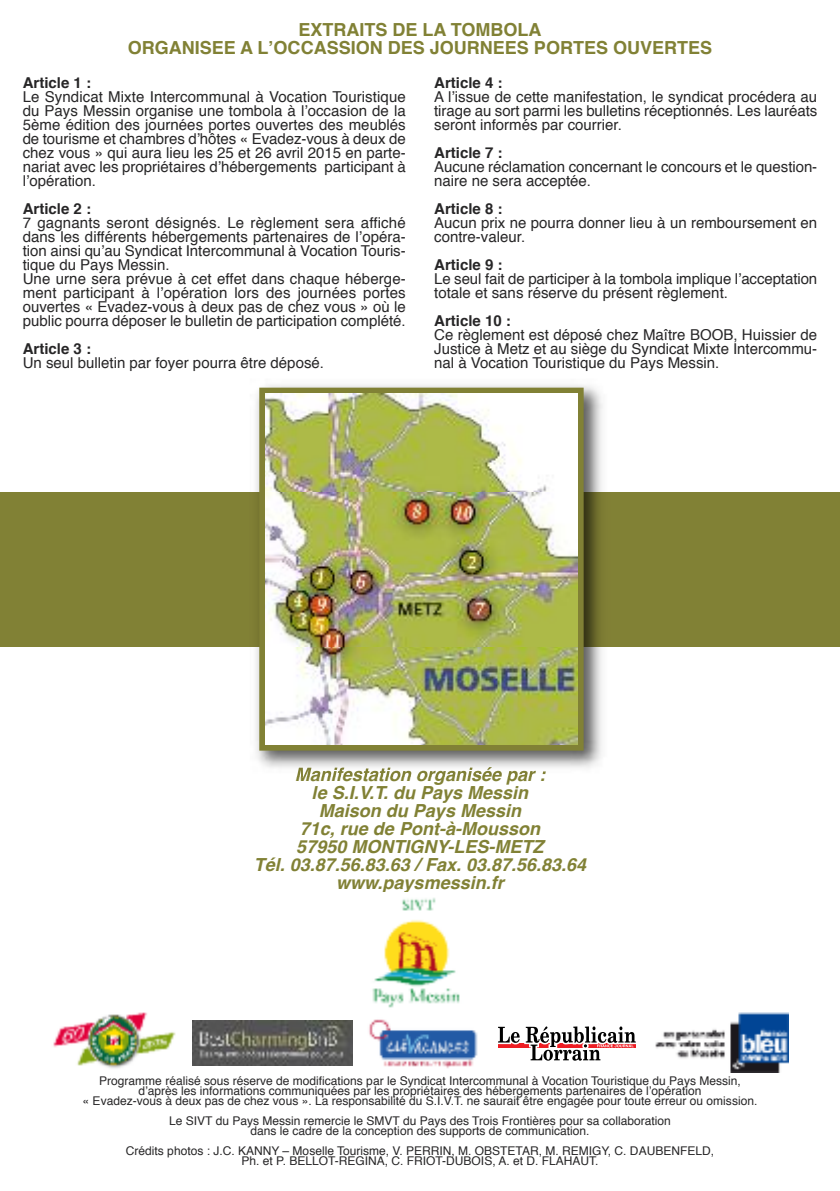
<style>
.page{position:relative;width:840px;height:1191px;background:#fff}
.page>*{position:absolute;margin:0;border:0;box-sizing:border-box;transform-origin:0 0}
.t1{font:italic 700 18px/18px "Helvetica";color:#818135;text-align:center}
.t2{font:700 18px/18px "Helvetica";color:#818135;text-align:center}
.t3{font:15px/14px "Helvetica";color:#272627}
.t4{font:700 15px "Helvetica";color:#272627}
.t5{font:12px/10px "Helvetica";color:#272627;text-align:center}
</style>
<div class="page">
<div style="left:0;top:492px;width:839px;height:154px;background:#818135"></div>
<img style="left:372px;top:898px;width:88px;height:110px">
<div style="left:192px;top:1020px;width:160px;height:46px;background:#535352"></div>
<img style="left:192px;top:1020px;width:155px;height:45px">
<img style="left:369px;top:1019px;width:109px;height:50px">
<svg style="left:498px;top:1026px;width:138px;height:35px"></svg>
<img style="left:655px;top:1012px;width:133px;height:60px">
<img style="left:53px;top:1012px;width:123px;height:57px">
<img style="left:249px;top:646px;width:360px;height:130px">
<img style="left:255px;top:385px;width:348px;height:107px">
<img style="left:583px;top:492px;width:17px;height:154px">
<img style="left:258px;top:492px;width:1px;height:154px">
<img style="left:296px;top:767px;width:79px;height:9px">
<div style="left:259px;top:388px;width:324px;height:362px;border:6px solid #818135"></div>
<img style="left:265px;top:394px;width:312px;height:350px">
<p class="t2" style="left:128px;top:22px;width:585px">EXTRAITS DE LA TOMBOLA<br>ORGANISEE A L’OCCASSION DES JOURNEES PORTES OUVERTES</p>
<p class="t4" style="left:23px;top:77px;width:70px">Article 1 :</p>
<p class="t3" style="left:23px;top:91px;width:384px;text-align:justify">Le Syndicat Mixte Intercommunal à Vocation Touristique du Pays Messin organise une tombola à l’occasion de la 5ème édition des journées portes ouvertes des meublés de tourisme et chambres d’hôtes « Evadez-vous à deux de chez vous » qui aura lieu les 25 et 26 avril 2015 en parte&shy;nariat avec les propriétaires d’hébergements participant à l’opération.</p>
<p class="t4" style="left:23px;top:203px;width:70px">Article 2 :</p>
<p class="t3" style="left:23px;top:217px;width:384px">7 gagnants seront désignés. Le règlement sera affiché dans les différents hébergements partenaires de l’opéra&shy;tion ainsi qu’au Syndicat Intercommunal à Vocation Touris&shy;tique du Pays Messin.<br>Une urne sera prévue à cet effet dans chaque héberge&shy;ment participant à l’opération lors des journées portes ouvertes « Evadez-vous à deux pas de chez vous » où le public pourra déposer le bulletin de participation complété.</p>
<p class="t4" style="left:23px;top:343px;width:70px">Article 3 :</p>
<p class="t3" style="left:23px;top:357px;width:303px">Un seul bulletin par foyer pourra être déposé.</p>
<p class="t4" style="left:434px;top:77px;width:70px">Article 4 :</p>
<p class="t3" style="left:434px;top:91px;width:384px;text-align:justify">A l’issue de cette manifestation, le syndicat procédera au tirage au sort parmi les bulletins réceptionnés. Les lauréats seront informés par courrier.</p>
<p class="t4" style="left:434px;top:147px;width:70px">Article 7 :</p>
<p class="t3" style="left:434px;top:161px;width:384px">Aucune réclamation concernant le concours et le question&shy;naire ne sera acceptée.</p>
<p class="t4" style="left:434px;top:203px;width:70px">Article 8 :</p>
<p class="t3" style="left:434px;top:217px;width:384px">Aucun prix ne pourra donner lieu à un remboursement en contre-valeur.</p>
<p class="t4" style="left:434px;top:259px;width:70px">Article 9 :</p>
<p class="t3" style="left:434px;top:273px;width:384px">Le seul fait de participer à la tombola implique l’acceptation totale et sans réserve du présent règlement.</p>
<p class="t4" style="left:434px;top:315px;width:78px">Article 10 :</p>
<p class="t3" style="left:434px;top:329px;width:384px;text-align:justify">Ce règlement est déposé chez Maître BOOB, Huissier de Justice à Metz et au siège du Syndicat Mixte Intercommu&shy;nal à Vocation Touristique du Pays Messin.</p>
<p class="t1" style="left:253px;top:766px;width:334px">Manifestation organisée par :<br>le S.I.V.T. du Pays Messin<br>Maison du Pays Messin<br>71c, rue de Pont-à-Mousson<br>57950 MONTIGNY-LES-METZ<br>Tél. 03.87.56.83.63 / Fax. 03.87.56.83.64 www.paysmessin.fr</p>
<p class="t5" style="left:83px;top:1077px;width:675px">Programme réalisé sous réserve de modifications par le Syndicat Intercommunal à Vocation Touristique du Pays Messin, d’après les informations communiquées par les propriétaires des hébergements partenaires de l’opération<br>« Evadez-vous à deux pas de chez vous ». La responsabilité du S.I.V.T. ne saurait être engagée pour toute erreur ou omission.</p>
<p class="t5" style="left:169px;top:1117px;width:503px">Le SIVT du Pays Messin remercie le SMVT du Pays des Trois Frontières pour sa collaboration dans le cadre de la conception des supports de communication.</p>
<p class="t5" style="left:126px;top:1147px;width:589px">Crédits photos : J.C. KANNY – Moselle Tourisme, V. PERRIN, M. OBSTETAR, M. REMIGY, C. DAUBENFELD,<br>Ph. et P. BELLOT-REGINA, C. FRIOT-DUBOIS, A. et D. FLAHAUT.</p>
</div>
